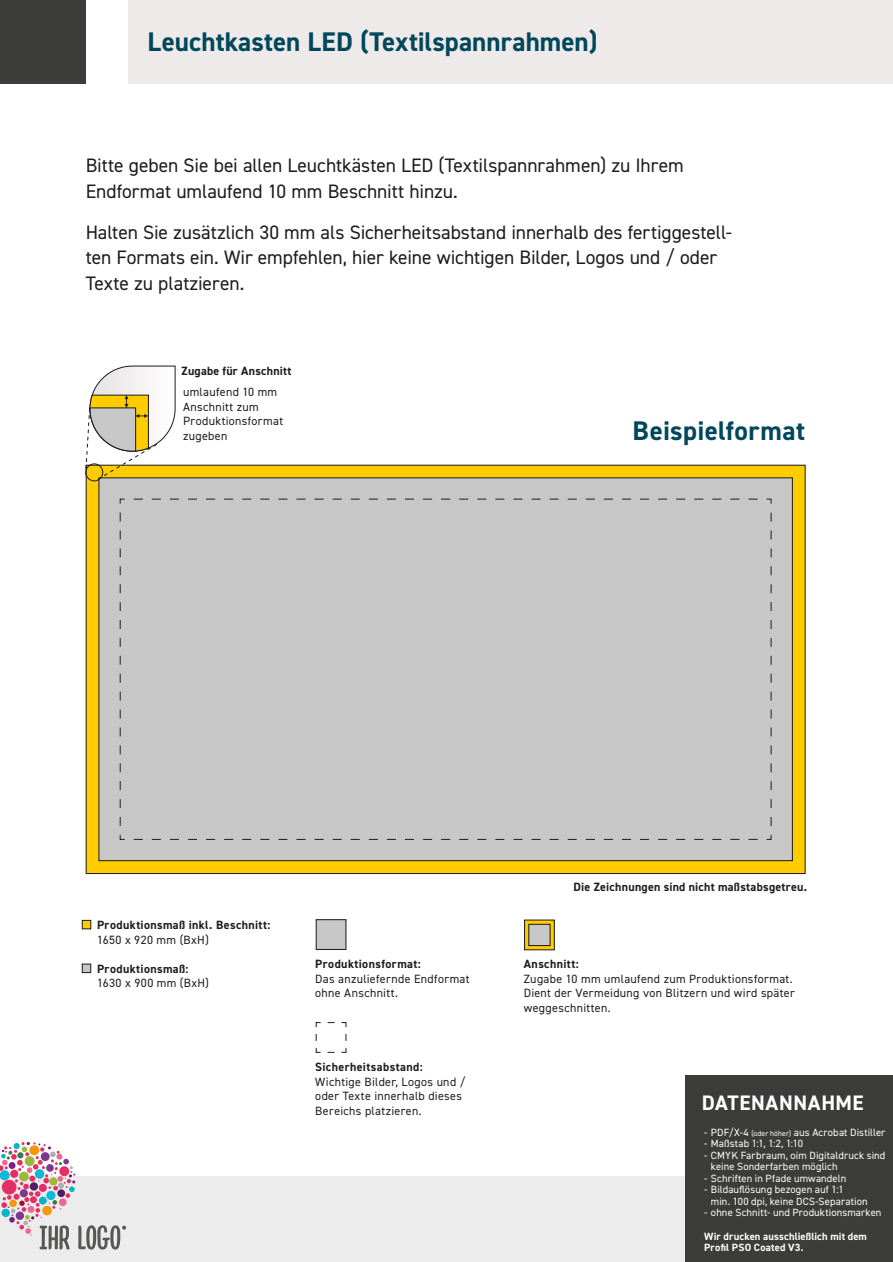
<style>
.page{position:relative;width:893px;height:1262px;background:#fff}
.page>*{position:absolute;margin:0;border:0;box-sizing:border-box;transform-origin:0 0}
.t1{font:700 27px "DIN2014";letter-spacing:.005em;color:#00475c}
.t2{font:700 21px "DIN2014";letter-spacing:.03em;color:#fff}
.t3{font:19.5px/25.5px "DIN2014";letter-spacing:-.005em;color:#1d1d1b}
.t4{font:12px/14.4px "DIN2014";letter-spacing:.03em;color:#1d1d1b}
.t5{font:700 12px "DIN2014";letter-spacing:.03em;color:#1d1d1b}
.t6{font:10.5px/11.6px "DIN2014";letter-spacing:.01em;color:#fff}
.t7{font:700 10.5px/11.6px "DIN2014";letter-spacing:.015em;color:#fff}
.s1{font-size:7.5px}
</style>
<div class="page">
<div style="left:128px;top:0;width:764px;height:84px;background:#eeeae9"></div>
<div style="left:0;top:1176px;width:724px;height:86px;background:#ececec"></div>
<div style="left:685px;top:1075px;width:207px;height:187px;background:#3c3c3b"></div>
<div style="left:0;top:0;width:85px;height:84px;background:#3c3c3b"></div>
<svg style="left:0;top:1141px;width:126px;height:108px"></svg>
<svg style="left:524px;top:920px;width:30px;height:30px"></svg>
<div style="left:528px;top:924px;width:22px;height:21px;background:#c7c7c8"></div>
<div style="left:86px;top:465px;width:719px;height:408px;background:#fc0"></div>
<div style="left:99px;top:478px;width:693px;height:383px;background:#c7c7c8;border:1px solid #1b1918"></div>
<div style="left:85px;top:463px;width:18px;height:18px;border:1px solid #1b1918;border-radius:50%"></div>
<svg style="left:85px;top:365px;width:91px;height:113px"></svg>
<div style="left:316px;top:919px;width:30px;height:30px;background:#c7c7c8;border:1px solid #1b1918"></div>
<div style="left:82px;top:920px;width:9px;height:9px;background:#fc0;border:1px solid #1b1918"></div>
<div style="left:82px;top:964px;width:9px;height:8px;background:#c7c7c8;border:1px solid #1b1918"></div>
<svg style="left:327px;top:1022px;width:20px;height:5px"></svg>
<svg style="left:341px;top:1034px;width:6px;height:19px"></svg>
<svg style="left:315px;top:1047px;width:19px;height:6px"></svg>
<svg style="left:315px;top:1022px;width:6px;height:19px"></svg>
<svg style="left:134px;top:498px;width:637px;height:6px"></svg>
<svg style="left:766px;top:512px;width:5px;height:328px"></svg>
<svg style="left:119px;top:834px;width:638px;height:6px"></svg>
<svg style="left:119px;top:498px;width:6px;height:328px"></svg>
<h1 class="t1" style="left:148px;top:24px;width:451px">Leuchtkasten LED (Textilspannrahmen)</h1>
<h3 class="t3" style="left:86px;top:152px;width:599px">Bitte geben Sie bei allen Leuchtkästen LED (Textilspannrahmen) zu Ihrem<br>Endformat umlaufend 10 mm Beschnitt hinzu.</h3>
<h3 class="t3" style="left:86px;top:219px;width:648px">Halten Sie zusätzlich 30 mm als Sicherheitsabstand innerhalb des fertiggestell&shy;ten Formats ein. Wir empfehlen, hier keine wichtigen Bilder, Logos und / oder<br>Texte zu platzieren.</h3>
<p class="t5" style="left:181px;top:363px;width:111px">Zugabe für Anschnitt</p>
<p class="t4" style="left:183px;top:385px;width:102px">umlaufend 10 mm<br>Anschnitt zum<br>Produktionsformat zugeben</p>
<h1 class="t1" style="left:632px;top:413px;width:174px">Beispielformat</h1>
<p class="t5" style="left:97px;top:917px;width:175px">Produktionsmaß inkl. Beschnitt:</p>
<p class="t4" style="left:97px;top:932px;width:113px">1650 x 920 mm (BxH)</p>
<p class="t5" style="left:97px;top:960px;width:93px">Produktionsmaß:</p>
<p class="t4" style="left:97px;top:975px;width:113px">1630 x 900 mm (BxH)</p>
<p class="t5" style="left:315px;top:956px;width:107px">Produktionsformat:</p>
<p class="t4" style="left:315px;top:971px;width:156px">Das anzuliefernde Endformat ohne Anschnitt.</p>
<p class="t5" style="left:315px;top:1059px;width:109px">Sicherheitsabstand:</p>
<p class="t4" style="left:315px;top:1074px;width:152px">Wichtige Bilder, Logos und / oder Texte innerhalb dieses<br>Bereichs platzieren.</p>
<p class="t5" style="left:573px;top:878px;width:235px">Die Zeichnungen sind nicht maßstabsgetreu.</p>
<p class="t5" style="left:523px;top:956px;width:57px">Anschnitt:</p>
<p class="t4" style="left:523px;top:971px;width:272px">Zugabe 10 mm umlaufend zum Produktionsformat.<br>Dient der Vermeidung von Blitzern und wird später weggeschnitten.</p>
<h2 class="t2" style="left:702px;top:1089px;width:163px">DATENANNAHME</h2>
<p class="t6" style="left:704px;top:1126px;width:183px">- PDF/X-4 <span class="s1">(oder höher)</span> aus Acrobat Distiller</p>
<p class="t6" style="left:704px;top:1137px;width:100px">- Maßstab 1:1, 1:2, 1:10</p>
<p class="t6" style="left:711px;top:1149px;width:176px;text-indent:-7px">- CMYK Farbraum, oim Digitaldruck sind keine Sonderfarben möglich</p>
<p class="t6" style="left:704px;top:1172px;width:144px">- Schriften in Pfade umwandeln</p>
<p class="t6" style="left:711px;top:1183px;width:158px;text-indent:-7px">- Bildauflösung bezogen auf 1:1<br>min. 100 dpi, keine DCS-Separation</p>
<p class="t6" style="left:704px;top:1206px;width:179px">- ohne Schnitt- und Produktionsmarken</p>
<p class="t7" style="left:704px;top:1230px;width:164px">Wir drucken ausschließlich mit dem<br>Profil PSO Coated V3.</p>
</div>
